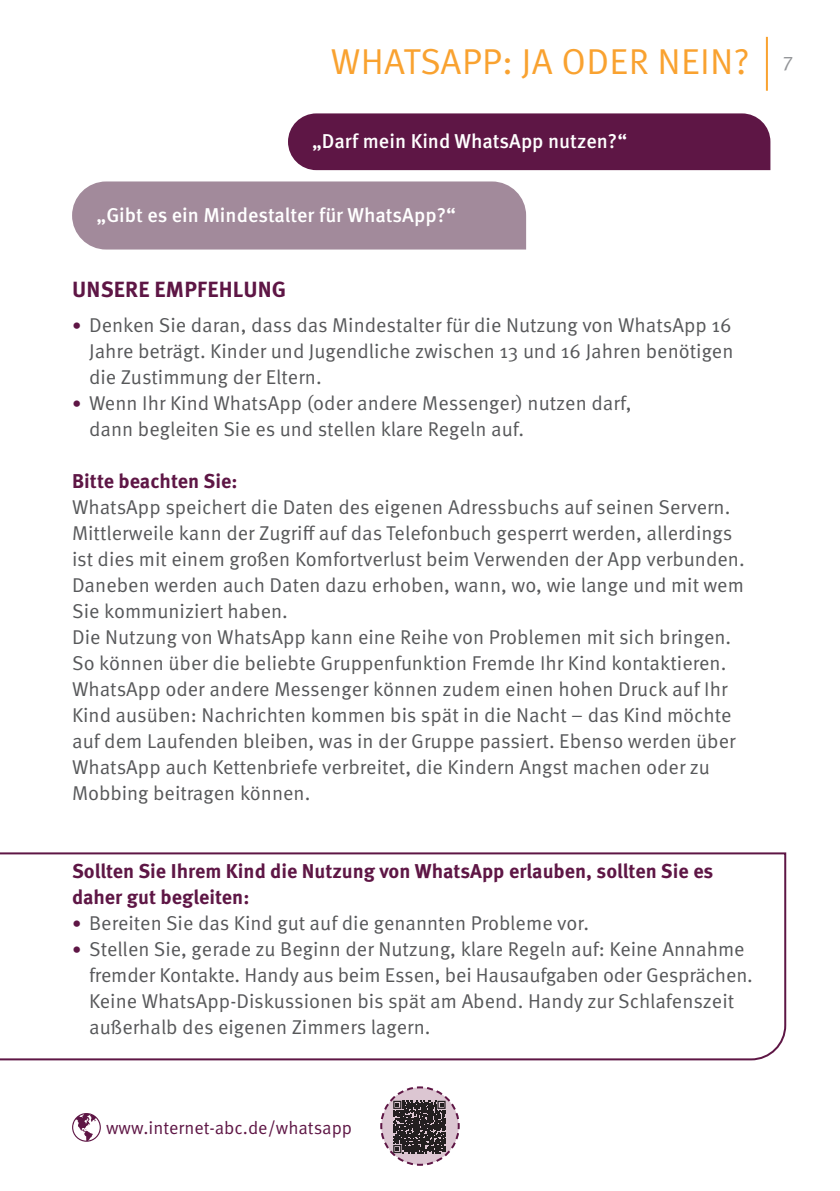
<style>
.page{position:relative;width:840px;height:1191px;background:#fff}
.page>*{position:absolute;margin:0;border:0;box-sizing:border-box;transform-origin:0 0}
.t1{font:36px "Meta OT Norm";letter-spacing:.01em;color:#f9a230}
.t2{font:700 22px "Meta OT";letter-spacing:.01em;color:#5e1645}
.t3{font:20px/26px "Meta OT Norm";color:#57585a}
.t4{font:700 20px/26px "Meta OT";color:#5e1645}
.t5{font:500 20px "Meta OT";color:#fff}
.t6{font:18px "Meta OT Norm";color:#5e1645}
.s1{font-size:18px;color:#5e1645}
</style>
<div class="page">
<hr style="left:765px;top:37px;width:2px;height:54px;background:#f9a230">
<svg style="left:0;top:852px;width:786px;height:209px"></svg>
<div style="left:288px;top:113px;width:482px;height:57px;background:#5e1645"></div>
<div style="left:72px;top:181px;width:454px;height:68px;background:#a28a9b"></div>
<svg style="left:72px;top:1113px;width:29px;height:28px"></svg>
<svg style="left:380px;top:1086px;width:80px;height:80px"></svg>
<h1 class="t1" style="left:330px;top:40px;width:463px">WHATSAPP: JA ODER NEIN? <sup>7</sup></h1>
<p class="t5" style="left:312px;top:129px;width:316px">„Darf mein Kind WhatsApp nutzen?“</p>
<p class="t5" style="left:96px;top:203px;width:361px">„Gibt es ein Mindestalter für WhatsApp?“</p>
<p class="t2" style="left:72px;top:275px;width:215px">UNSERE EMPFEHLUNG</p>
<p class="t3" style="left:89px;top:312px;width:645px;text-align:justify;text-indent:-17px"><span class="s1">•</span> Denken Sie daran, dass das Mindestalter für die Nutzung von WhatsApp 16<br>Jahre beträgt. Kinder und Jugendliche zwischen 13 und 16 Jahren benötigen die Zustimmung der Eltern.</p>
<p class="t3" style="left:89px;top:390px;width:544px;text-indent:-17px"><span class="s1">•</span> Wenn Ihr Kind WhatsApp (oder andere Messenger) nutzen darf, dann begleiten Sie es und stellen klare Regeln auf.</p>
<p class="t4" style="left:72px;top:468px;width:167px">Bitte beachten Sie:</p>
<p class="t3" style="left:72px;top:494px;width:673px">WhatsApp speichert die Daten des eigenen Adressbuchs auf seinen Servern.<br>Mittlerweile kann der Zugriff auf das Telefonbuch gesperrt werden, allerdings ist dies mit einem großen Komfortverlust beim Verwenden der App verbunden.<br>Daneben werden auch Daten dazu erhoben, wann, wo, wie lange und mit wem Sie kommuniziert haben.<br>Die Nutzung von WhatsApp kann eine Reihe von Problemen mit sich bringen.<br>So können über die beliebte Gruppenfunktion Fremde Ihr Kind kontaktieren.<br>WhatsApp oder andere Messenger können zudem einen hohen Druck auf Ihr Kind ausüben: Nachrichten kommen bis spät in die Nacht – das Kind möchte auf dem Laufenden bleiben, was in der Gruppe passiert. Ebenso werden über WhatsApp auch Kettenbriefe verbreitet, die Kindern Angst machen oder zu Mobbing beitragen können.</p>
<p class="t4" style="left:72px;top:858px;width:642px">Sollten Sie Ihrem Kind die Nutzung von WhatsApp erlauben, sollten Sie es daher gut begleiten:</p>
<p class="t3" style="left:72px;top:910px;width:518px"><span class="s1">•</span> Bereiten Sie das Kind gut auf die genannten Probleme vor.</p>
<p class="t3" style="left:89px;top:936px;width:665px;text-indent:-17px"><span class="s1">•</span> Stellen Sie, gerade zu Beginn der Nutzung, klare Regeln auf: Keine Annahme fremder Kontakte. Handy aus beim Essen, bei Hausaufgaben oder Gesprächen.<br>Keine WhatsApp-Diskussionen bis spät am Abend. Handy zur Schlafenszeit außerhalb des eigenen Zimmers lagern.</p>
<p class="t6" style="left:106px;top:1116px;width:247px">www.internet-abc.de/whatsapp</p>
</div>
